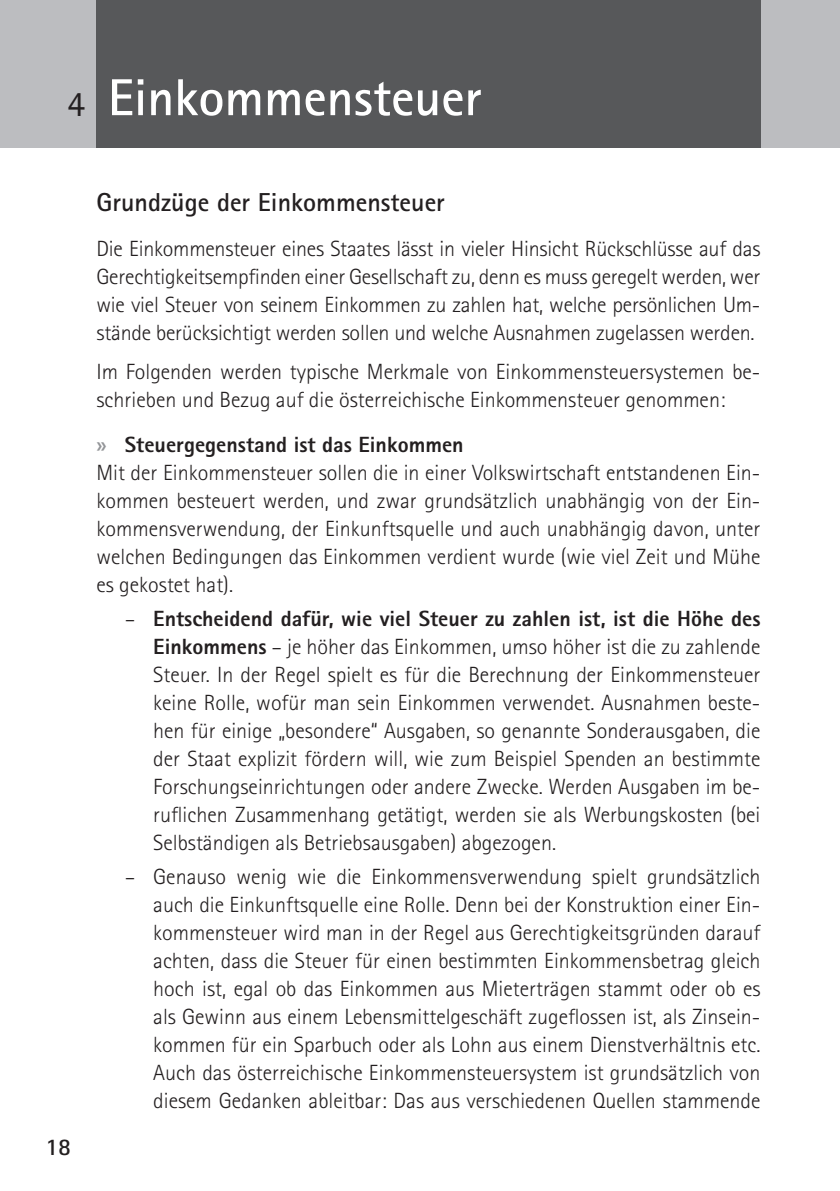
<style>
.page{position:relative;width:840px;height:1191px;background:#fff}
.page>*{position:absolute;margin:0;border:0;box-sizing:border-box;transform-origin:0 0}
.titel{font:700 52px "Rotis Sans Serif Std";color:#fff}
.zwiti{font:700 26px "Rotis Sans Serif Std";color:#231f20}
.t1{font:700 24px "Rotis Sans Serif Std";color:#231f20}
.fließtext_aufzählung{font:300 22px/28px "Rotis Sans Serif Std";color:#231f20;text-align:justify}
.fließtext{font:300 22px/28px "Rotis Sans Serif Std";color:#231f20;text-align:justify}
.fließtext_aufzählung-2{font:800 22px "Rotis Sans Serif Std";color:#231f20}
.s1{font-weight:400;font-size:36px;color:#231f20}
.s2{font-family:"Myriad Pro";font-weight:700;color:#939598}
.s3{font-weight:800}
</style>
<div class="page">
<div style="left:0;top:0;width:839px;height:147px;background:#bcbdc0"></div>
<div style="left:96px;top:0;width:664px;height:147px;background:#57585a"></div>
<p class="titel" style="left:67px;top:65px;width:416px"><span class="s1">4</span> Einkommensteuer</p>
<p class="t1" style="left:45px;top:1131px;width:27px">18</p>
<p class="zwiti" style="left:96px;top:185px;width:350px">Grundzüge der Einkommensteuer</p>
<p class="fließtext" style="left:96px;top:234px;width:665px">Die Einkommensteuer eines Staates lässt in vieler Hinsicht Rückschlüsse auf das Gerechtigkeitsempfinden einer Gesellschaft zu, denn es muss geregelt werden, wer wie viel Steuer von seinem Einkommen zu zahlen hat, welche persönlichen Um&shy;stände berücksichtigt werden sollen und welche Ausnahmen zugelassen werden.</p>
<p class="fließtext" style="left:96px;top:358px;width:665px">Im Folgenden werden typische Merkmale von Einkommensteuersystemen be&shy;schrieben und Bezug auf die österreichische Einkommensteuer genommen:</p>
<p class="fließtext_aufzählung-2" style="left:96px;top:431px;width:368px"><span class="s2">»</span> Steuergegenstand ist das Einkommen</p>
<p class="fließtext" style="left:96px;top:459px;width:665px">Mit der Einkommensteuer sollen die in einer Volkswirtschaft entstandenen Ein&shy;kommen besteuert werden, und zwar grundsätzlich unabhängig von der Ein&shy;kommensverwendung, der Einkunftsquelle und auch unabhängig davon, unter welchen Bedingungen das Einkommen verdient wurde (wie viel Zeit und Mühe es gekostet hat).</p>
<p class="fließtext_aufzählung" style="left:153px;top:604px;width:608px;text-indent:-28px">– <span class="s3">Entscheidend dafür, wie viel Steuer zu zahlen ist, ist die Höhe des Einkommens</span> – je höher das Einkommen, umso höher ist die zu zahlende Steuer. In der Regel spielt es für die Berechnung der Einkommensteuer keine Rolle, wofür man sein Einkommen verwendet. Ausnahmen beste&shy;hen für einige „besondere“ Ausgaben, so genannte Sonderausgaben, die der Staat explizit fördern will, wie zum Beispiel Spenden an bestimmte Forschungseinrichtungen oder andere Zwecke. Werden Ausgaben im be&shy;ruflichen Zusammenhang getätigt, werden sie als Werbungskosten (bei Selbständigen als Betriebsausgaben) abgezogen.</p>
<p class="fließtext_aufzählung" style="left:153px;top:862px;width:608px;text-indent:-28px">– Genauso wenig wie die Einkommensverwendung spielt grundsätzlich auch die Einkunftsquelle eine Rolle. Denn bei der Konstruktion einer Ein&shy;kommensteuer wird man in der Regel aus Gerechtigkeitsgründen darauf achten, dass die Steuer für einen bestimmten Einkommensbetrag gleich hoch ist, egal ob das Einkommen aus Mieterträgen stammt oder ob es als Gewinn aus einem Lebensmittelgeschäft zugeflossen ist, als Zinsein&shy;kommen für ein Sparbuch oder als Lohn aus einem Dienstverhältnis etc.<br>Auch das österreichische Einkommensteuersystem ist grundsätzlich von diesem Gedanken ableitbar: Das aus verschiedenen Quellen stammende</p>
</div>
